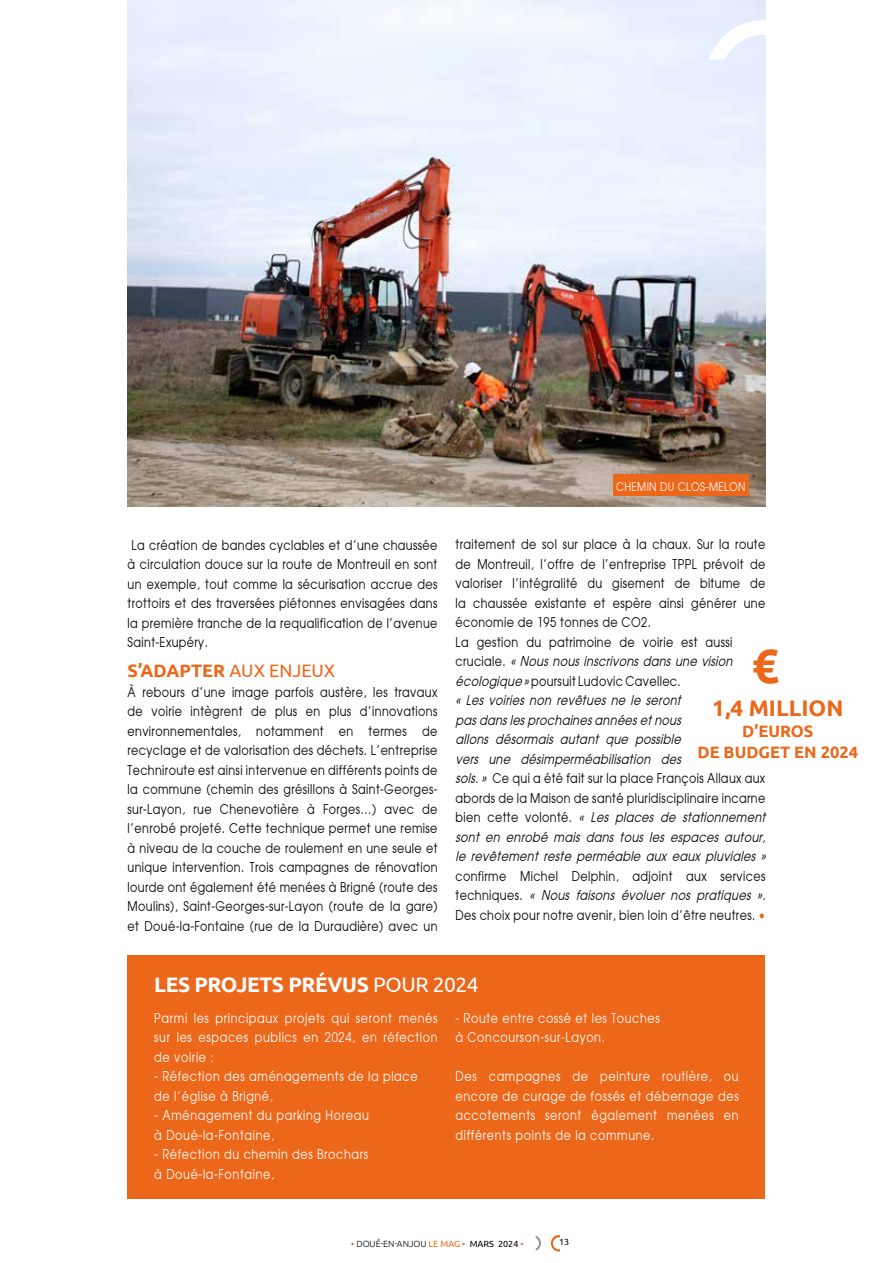
<style>
.page{position:relative;width:893px;height:1263px;background:#fff}
.page>*{position:absolute;margin:0;border:0;box-sizing:border-box;transform-origin:0 0}
.t1{font:700 48px "Ubuntu";color:#ec671a}
.t2{font:700 22.5px "Ubuntu";color:#ec671a}
.t3{font:700 21px "Ubuntu";letter-spacing:-.02em;color:#fff}
.t4{font:700 18px "Ubuntu";color:#ec671a}
.t5{font:700 16.5px/21px "Ubuntu";color:#ec671a;text-align:center}
.t6{font:13.5px/19.5px "Atilla Condensed Normal";letter-spacing:.03em;color:#000;text-align:justify}
.t7{font:13.5px/19.5px "Atilla Condensed Normal";letter-spacing:.05em;color:#fff}
.t8{font:italic condensed 13.5px/19.5px "Atilla";letter-spacing:.03em;color:#000;text-align:justify}
.t9{font:12px "Atilla Condensed Normal";letter-spacing:.03em;color:#fff}
.t10{font:300 9px "Ubuntu";color:#000}
.t11{font:9px "Ubuntu";color:#000}
.s1{font-weight:400}
.s2{font-family:"Atilla Condensed Normal";font-style:normal;font-stretch:normal}
.s3{font-family:"Atilla";font-style:italic;font-stretch:condensed}
.s4{color:#ec671a}
.s5{font-weight:400;color:#ec671a}
</style>
<div class="page">
<svg style="left:536px;top:1236px;width:5px;height:15px"></svg>
<svg style="left:551px;top:1235px;width:9px;height:16px"></svg>
<img style="left:128px;top:0;width:637px;height:506px">
<svg style="left:708px;top:20px;width:58px;height:39px"></svg>
<div style="left:128px;top:955px;width:637px;height:244px;background:#ec671a"></div>
<div style="left:613px;top:474px;width:136px;height:21px;background:#ec671a"></div>
<p class="t9" style="left:616px;top:479px;width:131px">CHEMIN DU CLOS-MELON</p>
<p class="t6" style="left:128px;top:534px;width:311px;text-indent:4px">La création de bandes cyclables et d’une chaussée à circulation douce sur la route de Montreuil en sont un exemple, tout comme la sécurisation accrue des trottoirs et des traversées piétonnes envisagées dans la première tranche de la requalification de l’avenue Saint-Exupéry.</p>
<h3 class="t4" style="left:128px;top:660px;width:209px">S’ADAPTER <span class="s1">AUX ENJEUX</span></h3>
<p class="t6" style="left:128px;top:681px;width:311px">À rebours d’une image parfois austère, les travaux de voirie intègrent de plus en plus d’innovations environnementales, notamment en termes de recyclage et de valorisation des déchets. L’entreprise Techniroute est ainsi intervenue en différents points de la commune (chemin des grésillons à Saint-Georges&shy;sur-Layon, rue Chenevotière à Forges…) avec de l’enrobé projeté. Cette technique permet une remise à niveau de la couche de roulement en une seule et unique intervention. Trois campagnes de rénovation lourde ont également été menées à Brigné (route des Moulins), Saint-Georges-sur-Layon (route de la gare) et Doué-la-Fontaine (rue de la Duraudière) avec un</p>
<p class="t6" style="left:455px;top:534px;width:311px;text-align:left">traitement de sol sur place à la chaux. Sur la route de Montreuil, l’offre de l’entreprise TPPL prévoit de valoriser l’intégralité du gisement de bitume de la chaussée existante et espère ainsi générer une économie de 195 tonnes de CO2.<br>La gestion du patrimoine de voirie est aussi</p>
<p class="t8" style="left:455px;top:651px;width:278px"><span class="s2">cruciale.</span> « Nous nous inscrivons dans une vision</p>
<p class="t6" style="left:455px;top:671px;width:227px"><span class="s3">écologique »</span> poursuit Ludovic Cavellec.</p>
<p class="t8" style="left:455px;top:690px;width:227px">« Les voiries non revêtues ne le seront pas dans les prochaines années et nous allons désormais autant que possible vers une désimperméabilisation des</p>
<p class="t6" style="left:455px;top:768px;width:311px"><span class="s3">sols. »</span> Ce qui a été fait sur la place François Allaux aux abords de la Maison de santé pluridisciplinaire incarne</p>
<p class="t8" style="left:455px;top:807px;width:311px"><span class="s2">bien cette volonté.</span> « Les places de stationnement sont en enrobé mais dans tous les espaces autour, le revêtement reste perméable aux eaux pluviales »</p>
<p class="t6" style="left:455px;top:866px;width:311px">confirme Michel Delphin, adjoint aux services</p>
<p class="t8" style="left:455px;top:885px;width:311px"><span class="s2">techniques.</span> « Nous faisons évoluer nos pratiques ».</p>
<p class="t6" style="left:455px;top:905px;width:311px">Des choix pour notre avenir, bien loin d’être neutres. <span class="s4">•</span></p>
<h1 class="t1" style="left:751px;top:637px;width:29px">€</h1>
<h2 class="t2" style="left:712px;top:694px;width:133px">1,4 MILLION</h2>
<p class="t5" style="left:697px;top:720px;width:162px">D’EUROS<br>DE BUDGET EN 2024</p>
<h3 class="t3" style="left:154px;top:972px;width:326px">LES PROJETS PRÉVUS <span class="s1">POUR 2024</span></h3>
<p class="t7" style="left:154px;top:1007px;width:285px;text-align:justify">Parmi les principaux projets qui seront menés sur les espaces publics en 2024, en réfection de voirie :</p>
<p class="t7" style="left:154px;top:1066px;width:265px">- Réfection des aménagements de la place de l’église à Brigné,</p>
<p class="t7" style="left:154px;top:1105px;width:216px">- Aménagement du parking Horeau à Doué-la-Fontaine,</p>
<p class="t7" style="left:154px;top:1144px;width:215px">- Réfection du chemin des Brochars à Doué-la-Fontaine,</p>
<p class="t7" style="left:455px;top:1007px;width:206px">- Route entre cossé et les Touches à Concourson-sur-Layon.</p>
<p class="t7" style="left:455px;top:1066px;width:285px;text-align:justify">Des campagnes de peinture routière, ou encore de curage de fossés et débernage des accotements seront également menées en différents points de la commune.</p>
<p class="t10" style="left:351px;top:1238px;width:174px"><span class="s5">•</span> DOUÉ-EN-ANJOU <span class="s5">LE MAG •</span> <span class="s1">MARS 2024</span> <span class="s5">•</span></p>
<p class="t11" style="left:559px;top:1237px;width:12px">13</p>
</div>
